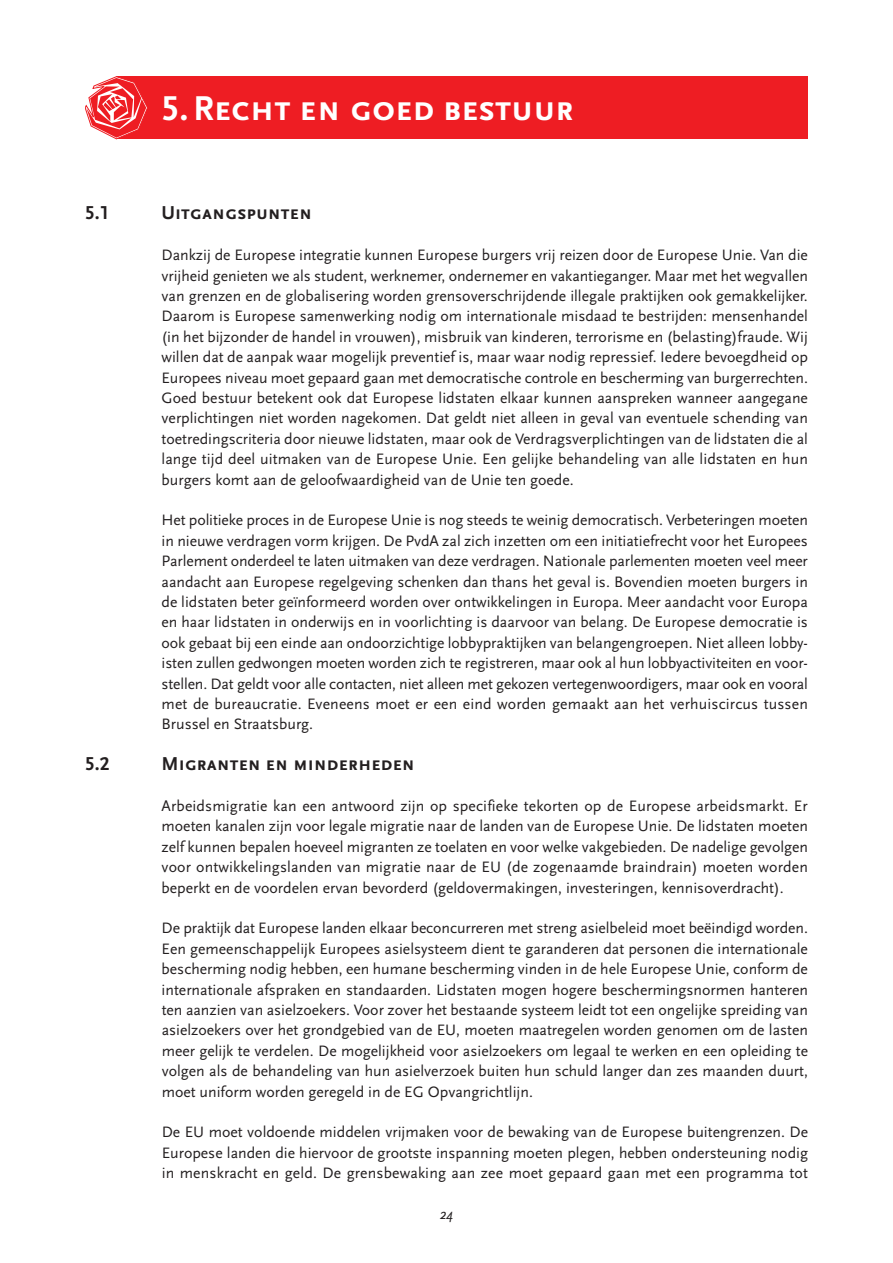
<style>
.page{position:relative;width:893px;height:1263px;background:#fff}
.page>*{position:absolute;margin:0;border:0;box-sizing:border-box;transform-origin:0 0}
.t1{font:700 36px "Scala Sans Caps";color:#fff}
.t2{font:700 19.5px "Scala Sans Caps";color:#231f20}
.t3{font:15.75px/20.4px "Scala Sans";color:#231f20;text-align:justify}
.t4{font:italic 15px "Scala Sans";color:#231f20}
</style>
<div class="page">
<div style="left:116px;top:77px;width:692px;height:62px;background:#ee1d23"></div>
<svg style="left:85px;top:77px;width:63px;height:62px"></svg>
<h1 class="t1" style="left:162px;top:91px;width:414px">5.Recht en goed bestuur</h1>
<p class="t2" style="left:85px;top:204px;width:26px">5.1</p>
<p class="t2" style="left:162px;top:204px;width:152px">Uitgangspunten</p>
<p class="t3" style="left:162px;top:245px;width:648px">Dankzij de Europese integratie kunnen Europese burgers vrij reizen door de Europese Unie. Van die vrijheid genieten we als student, werknemer, ondernemer en vakantieganger. Maar met het wegvallen van grenzen en de globalisering worden grensoverschrijdende illegale praktijken ook gemakkelijker.<br>Daarom is Europese samenwerking nodig om internationale misdaad te bestrijden: mensenhandel (in het bijzonder de handel in vrouwen), misbruik van kinderen, terrorisme en (belasting)fraude. Wij willen dat de aanpak waar mogelijk preventief is, maar waar nodig repressief. Iedere bevoegdheid op Europees niveau moet gepaard gaan met democratische controle en bescherming van burgerrechten.<br>Goed bestuur betekent ook dat Europese lidstaten elkaar kunnen aanspreken wanneer aangegane verplichtingen niet worden nagekomen. Dat geldt niet alleen in geval van eventuele schending van toetredingscriteria door nieuwe lidstaten, maar ook de Verdragsverplichtingen van de lidstaten die al lange tijd deel uitmaken van de Europese Unie. Een gelijke behandeling van alle lidstaten en hun burgers komt aan de geloofwaardigheid van de Unie ten goede.</p>
<p class="t3" style="left:162px;top:510px;width:648px">Het politieke proces in de Europese Unie is nog steeds te weinig democratisch. Verbeteringen moeten in nieuwe verdragen vorm krijgen. De PvdA zal zich inzetten om een initiatiefrecht voor het Europees Parlement onderdeel te laten uitmaken van deze verdragen. Nationale parlementen moeten veel meer aandacht aan Europese regelgeving schenken dan thans het geval is. Bovendien moeten burgers in de lidstaten beter geïnformeerd worden over ontwikkelingen in Europa. Meer aandacht voor Europa en haar lidstaten in onderwijs en in voorlichting is daarvoor van belang. De Europese democratie is ook gebaat bij een einde aan ondoorzichtige lobbypraktijken van belangengroepen. Niet alleen lobby&shy;isten zullen gedwongen moeten worden zich te registreren, maar ook al hun lobbyactiviteiten en voor&shy;stellen. Dat geldt voor alle contacten, niet alleen met gekozen vertegenwoordigers, maar ook en vooral met de bureaucratie. Eveneens moet er een eind worden gemaakt aan het verhuiscircus tussen Brussel en Straatsburg.</p>
<p class="t2" style="left:85px;top:754px;width:26px">5.2</p>
<p class="t2" style="left:162px;top:754px;width:255px">Migranten en minderheden</p>
<p class="t3" style="left:162px;top:796px;width:648px">Arbeidsmigratie kan een antwoord zijn op specifieke tekorten op de Europese arbeidsmarkt. Er moeten kanalen zijn voor legale migratie naar de landen van de Europese Unie. De lidstaten moeten zelf kunnen bepalen hoeveel migranten ze toelaten en voor welke vakgebieden. De nadelige gevolgen voor ontwikkelingslanden van migratie naar de EU (de zogenaamde braindrain) moeten worden beperkt en de voordelen ervan bevorderd (geldovermakingen, investeringen, kennisoverdracht).</p>
<p class="t3" style="left:162px;top:918px;width:648px">De praktijk dat Europese landen elkaar beconcurreren met streng asielbeleid moet beëindigd worden.<br>Een gemeenschappelijk Europees asielsysteem dient te garanderen dat personen die internationale bescherming nodig hebben, een humane bescherming vinden in de hele Europese Unie, conform de internationale afspraken en standaarden. Lidstaten mogen hogere beschermingsnormen hanteren ten aanzien van asielzoekers. Voor zover het bestaande systeem leidt tot een ongelijke spreiding van asielzoekers over het grondgebied van de EU, moeten maatregelen worden genomen om de lasten meer gelijk te verdelen. De mogelijkheid voor asielzoekers om legaal te werken en een opleiding te volgen als de behandeling van hun asielverzoek buiten hun schuld langer dan zes maanden duurt, moet uniform worden geregeld in de EG Opvangrichtlijn.</p>
<p class="t3" style="left:162px;top:1122px;width:648px">De EU moet voldoende middelen vrijmaken voor de bewaking van de Europese buitengrenzen. De Europese landen die hiervoor de grootste inspanning moeten plegen, hebben ondersteuning nodig in menskracht en geld. De grensbewaking aan zee moet gepaard gaan met een programma tot</p>
<p class="t4" style="left:440px;top:1207px;width:15px">24</p>
</div>
